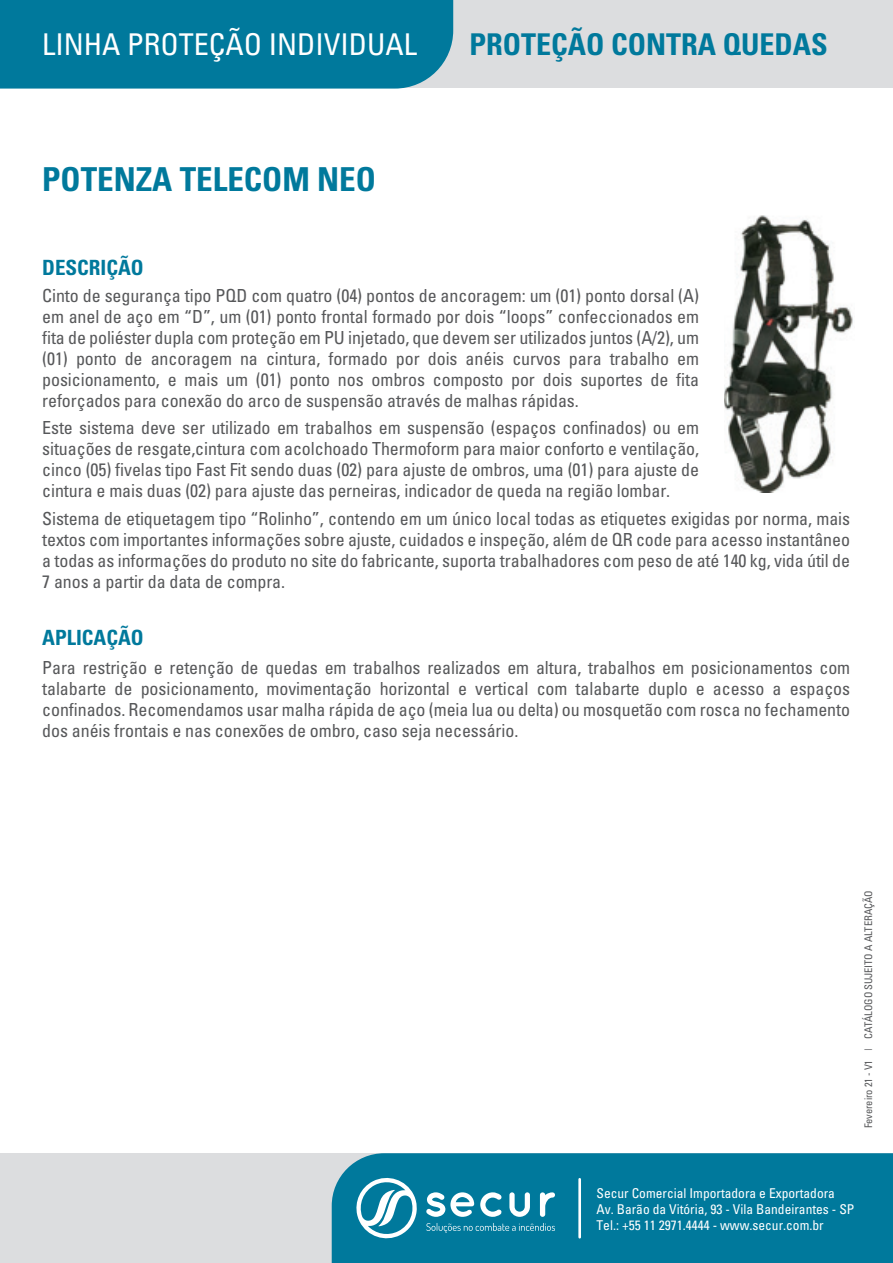
<style>
.page{position:relative;width:893px;height:1263px;background:#fff}
.page>*{position:absolute;margin:0;border:0;box-sizing:border-box;transform-origin:0 0}
.t1{font:700 condensed 33px "Univers";color:#00799c}
.t2{font:condensed 30px "Univers";color:#fff}
.t3{font:700 condensed 30px "Univers";color:#00799c}
.t4{font:700 condensed 21px "Univers";color:#00799c}
.t5{font:condensed 18px/21px "Univers";letter-spacing:-.005em;color:#57585a;text-align:justify}
.t6{font:condensed 13.5px/16.2px "Univers";color:#fff}
.t7{font:condensed 10.5px "Univers";letter-spacing:-.01em;color:#57585a}
</style>
<div class="page">
<div style="left:0;top:1153px;width:893px;height:110px;background:#dcdddf"></div>
<div style="left:332px;top:1153px;width:561px;height:110px;background:#00799c"></div>
<svg style="left:354px;top:1174px;width:63px;height:68px;background:#4ea2ba"></svg>
<svg style="left:426px;top:1192px;width:129px;height:25px;background:#67afc4"></svg>
<svg style="left:426px;top:1223px;width:129px;height:10px"></svg>
<hr style="left:578px;top:1179px;width:3px;height:58px;background:#fff">
<img style="left:724px;top:215px;width:129px;height:277px">
<div style="left:300px;top:0;width:593px;height:88px;background:#dcdddf"></div>
<div style="left:0;top:0;width:453px;height:89px;background:#00799c"></div>
<h2 class="t2" style="left:42px;top:26px;width:377px">LINHA PROTEÇÃO INDIVIDUAL</h2>
<h2 class="t3" style="left:469px;top:26px;width:360px">PROTEÇÃO CONTRA QUEDAS</h2>
<h1 class="t1" style="left:42px;top:159px;width:335px">POTENZA TELECOM NEO</h1>
<p class="t4" style="left:42px;top:254px;width:103px">DESCRIÇÃO</p>
<p class="t5" style="left:42px;top:284px;width:658px">Cinto de segurança tipo PQD com quatro (04) pontos de ancoragem: um (01) ponto dorsal (A) em anel de aço em “D”, um (01) ponto frontal formado por dois “loops” confeccionados em fita de poliéster dupla com proteção em PU injetado, que devem ser utilizados juntos (A/2), um (01) ponto de ancoragem na cintura, formado por dois anéis curvos para trabalho em posicionamento, e mais um (01) ponto nos ombros composto por dois suportes de fita reforçados para conexão do arco de suspensão através de malhas rápidas.</p>
<p class="t5" style="left:42px;top:416px;width:658px">Este sistema deve ser utilizado em trabalhos em suspensão (espaços confinados) ou em situações de resgate,cintura com acolchoado Thermoform para maior conforto e ventilação, cinco (05) fivelas tipo Fast Fit sendo duas (02) para ajuste de ombros, uma (01) para ajuste de cintura e mais duas (02) para ajuste das perneiras, indicador de queda na região lombar.</p>
<p class="t5" style="left:42px;top:508px;width:809px">Sistema de etiquetagem tipo “Rolinho”, contendo em um único local todas as etiquetes exigidas por norma, mais textos com importantes informações sobre ajuste, cuidados e inspeção, além de QR code para acesso instantâneo a todas as informações do produto no site do fabricante, suporta trabalhadores com peso de até 140 kg, vida útil de 7 anos a partir da data de compra.</p>
<p class="t4" style="left:42px;top:625px;width:103px">APLICAÇÃO</p>
<p class="t5" style="left:42px;top:656px;width:809px">Para restrição e retenção de quedas em trabalhos realizados em altura, trabalhos em posicionamentos com talabarte de posicionamento, movimentação horizontal e vertical com talabarte duplo e acesso a espaços confinados. Recomendamos usar malha rápida de aço (meia lua ou delta) ou mosquetão com rosca no fechamento dos anéis frontais e nas conexões de ombro, caso seja necessário.</p>
<p class="t7" style="left:862px;top:1128px;width:239px;rotate:-90deg">Fevereiro 21 - V1 | CATÁLOGO SUJEITO A ALTERAÇÃO</p>
<p class="t6" style="left:596px;top:1184px;width:259px">Secur Comercial Importadora e Exportadora<br>Av. Barão da Vitória, 93 - Vila Bandeirantes - SP<br>Tel.: +55 11 2971.4444 - www.secur.com.br</p>
</div>
